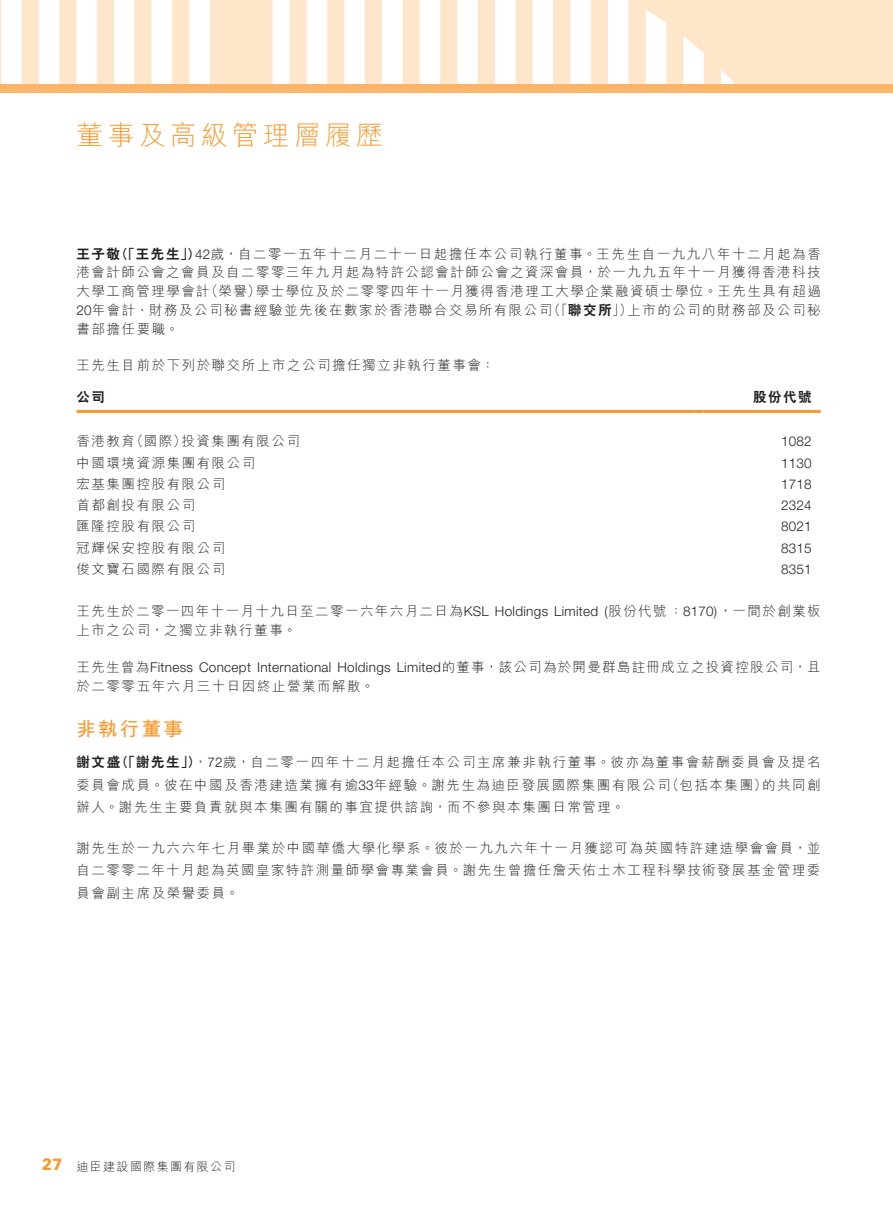
<style>
.page{position:relative;width:893px;height:1212px;background:#fff}
.page>*{position:absolute;margin:0;border:0;box-sizing:border-box;transform-origin:0 0}
.t1{font:300 27px "M Hei HK";letter-spacing:.15em;color:#f8992e}
._03_H1{font:700 19.5px "M Hei HK";letter-spacing:.115em;color:#f8992e}
.t2{font:900 16.5px "Univers LT Std";color:#f8992e;scale:.9 1}
._01_Body_Text{font:300 13.5px/18.8px "M Hei HK";letter-spacing:.115em;color:#231f20}
._15_Table_Stub{font:300 13.5px "M Hei HK";letter-spacing:.115em;color:#231f20}
._31_table_tab_6pt{font:300 13.5px "Helvetica Neue LT Std";letter-spacing:.015em;color:#231f20}
._01_Body_Text-2{font:800 13.5px "C Hei 2 HK";letter-spacing:.115em;color:#231f20}
._31_table_tab_6pt-2{font:800 13.5px "C Hei 2 HK";color:#231f20}
._15_Table_Stub-2{font:800 13.5px "C Hei 2 HK";color:#231f20}
.t3{font:300 12px "M Hei HK";letter-spacing:.115em;color:#231f20}
.s1{font-family:"Helvetica Neue LT Std"}
.s2{font-family:"C Hei 2 HK";font-weight:800}
</style>
<div class="page">
<img style="left:0;top:0;width:893px;height:84px">
<div style="left:0;top:84px;width:893px;height:8px;background:#fbb56b"></div>
<hr style="left:77px;top:410px;width:618px;height:3px;background:#f8992e">
<svg style="left:695px;top:410px;width:9px;height:3px"></svg>
<hr style="left:704px;top:410px;width:108px;height:3px;background:#f8992e">
<svg style="left:812px;top:410px;width:9px;height:3px"></svg>
<h1 class="t1" style="left:77px;top:116px;width:308px">董事及高級管理層履歷</h1>
<p class="_01_Body_Text" style="left:195px;top:244px;width:627px"><span class="s1">42</span>歲，自二零一五年十二月二十一日起擔任本公司執行董事。王先生自一九九八年十二月起為香</p>
<p class="_01_Body_Text-2" style="left:77px;top:245px;width:45px">王子敬</p>
<p class="_01_Body_Text" style="left:77px;top:263px;width:745px">港會計師公會之會員及自二零零三年九月起為特許公認會計師公會之資深會員，於一九九五年十一月獲得香港科技</p>
<p class="_01_Body_Text" style="left:256px;top:281px;width:566px">學士學位及於二零零四年十一月獲得香港理工大學企業融資碩士學位。王先生具有超過</p>
<p class="_01_Body_Text-2" style="left:115px;top:245px;width:86px">（「王先生」）</p>
<p class="_01_Body_Text" style="left:205px;top:281px;width:57px">（榮譽）</p>
<p class="_01_Body_Text" style="left:77px;top:281px;width:135px">大學工商管理學會計</p>
<p class="_01_Body_Text" style="left:548px;top:300px;width:86px">（「<span class="s2">聯交所</span>」）</p>
<p class="_01_Body_Text" style="left:77px;top:300px;width:477px"><span class="s1">20</span>年會計、財務及公司秘書經驗並先後在數家於香港聯合交易所有限公司書部擔任要職。</p>
<p class="_01_Body_Text" style="left:77px;top:356px;width:420px">王先生目前於下列於聯交所上市之公司擔任獨立非執行董事會：</p>
<p class="_01_Body_Text" style="left:627px;top:300px;width:195px">上市的公司的財務部及公司秘</p>
<p class="_15_Table_Stub-2" style="left:77px;top:388px;width:30px">公司</p>
<p class="_31_table_tab_6pt-2" style="left:753px;top:388px;width:60px">股份代號</p>
<p class="_15_Table_Stub" style="left:77px;top:432px;width:60px">香港教育</p>
<p class="_15_Table_Stub" style="left:130px;top:432px;width:57px">（國際）</p>
<p class="_15_Table_Stub" style="left:181px;top:432px;width:120px">投資集團有限公司</p>
<p class="_31_table_tab_6pt" style="left:781px;top:433px;width:32px">1082</p>
<p class="_15_Table_Stub" style="left:77px;top:453px;width:180px">中國環境資源集團有限公司</p>
<p class="_31_table_tab_6pt" style="left:781px;top:454px;width:32px">1130</p>
<p class="_15_Table_Stub" style="left:77px;top:474px;width:150px">宏基集團控股有限公司</p>
<p class="_31_table_tab_6pt" style="left:781px;top:476px;width:32px">1718</p>
<p class="_15_Table_Stub" style="left:77px;top:496px;width:120px">首都創投有限公司</p>
<p class="_31_table_tab_6pt" style="left:781px;top:497px;width:32px">2324</p>
<p class="_15_Table_Stub" style="left:77px;top:517px;width:120px">匯隆控股有限公司</p>
<p class="_31_table_tab_6pt" style="left:781px;top:518px;width:32px">8021</p>
<p class="_15_Table_Stub" style="left:77px;top:538px;width:150px">冠輝保安控股有限公司</p>
<p class="_31_table_tab_6pt" style="left:781px;top:540px;width:32px">8315</p>
<p class="_15_Table_Stub" style="left:77px;top:559px;width:150px">俊文寶石國際有限公司</p>
<p class="_01_Body_Text" style="left:77px;top:602px;width:746px">王先生於二零一四年十一月十九日至二零一六年六月二日為<span class="s1">KSL Holdings Limited (</span>股份代號：<span class="s1">8170</span> ，<span class="s1">)</span> 一間於創業板上市之公司，之獨立非執行董事。</p>
<p class="_01_Body_Text" style="left:77px;top:657px;width:746px">王先生曾為<span class="s1">Fitness Concept International Holdings Limited</span>的董事，該公司為於開曼群島註冊成立之投資控股公司，且於二零零五年六月三十日因終止營業而解散。</p>
<p class="_03_H1" style="left:77px;top:714px;width:108px">非執行董事</p>
<p class="_01_Body_Text" style="left:194px;top:752px;width:628px">，<span class="s1">72</span>歲，自二零一四年十二月起擔任本公司主席兼非執行董事。彼亦為董事會薪酬委員會及提名</p>
<p class="_31_table_tab_6pt" style="left:781px;top:561px;width:32px">8351</p>
<p class="_01_Body_Text-2" style="left:77px;top:753px;width:45px">謝文盛</p>
<p class="_01_Body_Text-2" style="left:115px;top:753px;width:87px">（「謝先生」）</p>
<p class="_01_Body_Text" style="left:77px;top:773px;width:596px;line-height:22.5px">委員會成員。彼在中國及香港建造業擁有逾<span class="s1">33</span>年經驗。謝先生為迪臣發展國際集團有限公司辦人。謝先生主要負責就與本集團有關的事宜提供諮詢，而不參與本集團日常管理。</p>
<p class="_01_Body_Text" style="left:77px;top:836px;width:746px;line-height:22.5px;text-align:justify">謝先生於一九六六年七月畢業於中國華僑大學化學系。彼於一九九六年十一月獲認可為英國特許建造學會會員，並自二零零二年十月起為英國皇家特許測量師學會專業會員。謝先生曾擔任詹天佑土木工程科學技術發展基金管理委員會副主席及榮譽委員。</p>
<p class="_01_Body_Text" style="left:666px;top:775px;width:103px">（包括本集團）</p>
<p class="_01_Body_Text" style="left:762px;top:775px;width:60px">的共同創</p>
<p class="t2" style="left:42px;top:1154px;width:24px">27</p>
<p class="t3" style="left:77px;top:1158px;width:161px">迪臣建設國際集團有限公司</p>
</div>
